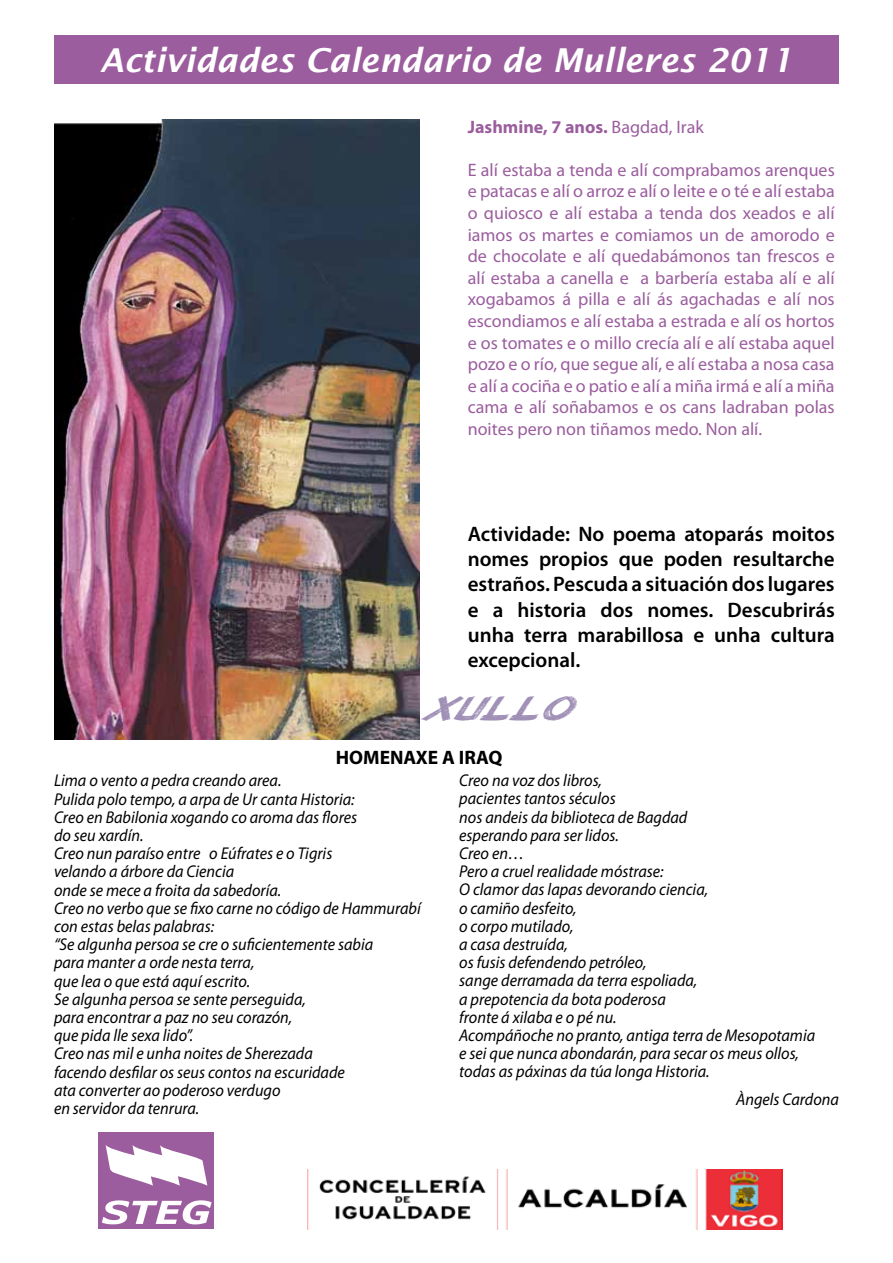
<style>
.page{position:relative;width:893px;height:1263px;background:#fff}
.page>*{position:absolute;margin:0;border:0;box-sizing:border-box;transform-origin:0 0}
.t1{font:italic 600 33px "Lucida Sans";color:#fff}
.t2{font:italic 31.5px "Holmes Titling";color:#a090b6;scale:1.25 1}
.t3{font:600 21px/25.2px "Myriad Pro";color:#000;text-align:justify}
.t4{font:700 19.5px "Myriad Pro";color:#000}
.t5{font:18px/21.6px "Myriad Pro";color:#9b5d9e;text-align:justify}
.t6{font:700 18px "Myriad Pro";color:#9b5d9e}
.t7{font:italic 17.1px/18.1px "Myriad Pro";color:#000;scale:.95 1}
.s1{font-weight:400}
</style>
<div class="page">
<div style="left:54px;top:36px;width:785px;height:48px;background:#9b5d9e"></div>
<div style="left:99px;top:1132px;width:115px;height:97px;background:#9b5d9e"></div>
<svg style="left:102px;top:1200px;width:110px;height:24px"></svg>
<svg style="left:106px;top:1145px;width:101px;height:40px"></svg>
<img style="left:307px;top:1169px;width:475px;height:60px">
<img style="left:54px;top:119px;width:365px;height:621px">
<h1 class="t1" style="left:100px;top:41px;width:695px">Actividades Calendario de Mulleres 2011</h1>
<p class="t6" style="left:468px;top:115px;width:238px">Jashmine, 7 anos. <span class="s1">Bagdad, Irak</span></p>
<p class="t5" style="left:468px;top:159px;width:369px">E alí estaba a tenda e alí comprabamos arenques e patacas e alí o arroz e alí o leite e o té e alí estaba o quiosco e alí estaba a tenda dos xeados e alí iamos os martes e comiamos un de amorodo e de chocolate e alí quedabámonos tan frescos e alí estaba a canella e a barbería estaba alí e alí xogabamos á pilla e alí ás agachadas e alí nos escondiamos e alí estaba a estrada e alí os hortos e os tomates e o millo crecía alí e alí estaba aquel pozo e o río, que segue alí, e alí estaba a nosa casa e alí a cociña e o patio e alí a miña irmá e alí a miña cama e alí soñabamos e os cans ladraban polas noites pero non tiñamos medo. Non alí.</p>
<p class="t3" style="left:468px;top:521px;width:369px">Actividade: No poema atoparás moitos nomes propios que poden resultarche estraños. Pescuda a situación dos lugares e a historia dos nomes. Descubrirás unha terra marabillosa e unha cultura excepcional.</p>
<h2 class="t2" style="left:420px;top:690px;width:144px">XULLO</h2>
<p class="t4" style="left:336px;top:745px;width:168px">HOMENAXE A IRAQ</p>
<p class="t7" style="left:54px;top:771px;width:387px">Lima o vento a pedra creando area.<br>Pulida polo tempo, a arpa de Ur canta Historia:<br>Creo en Babilonia xogando co aroma das flores<br>do seu xardín.<br>Creo nun paraíso entre o Eúfrates e o Tigris<br>velando a árbore da Ciencia<br>onde se mece a froita da sabedoría.<br>Creo no verbo que se fixo carne no código de Hammurabí con estas belas palabras:<br>“Se algunha persoa se cre o suficientemente sabia<br>para manter a orde nesta terra,<br>que lea o que está aquí escrito.<br>Se algunha persoa se sente perseguida,<br>para encontrar a paz no seu corazón,<br>que pida lle sexa lido”.<br>Creo nas mil e unha noites de Sherezada<br>facendo desfilar os seus contos na escuridade<br>ata converter ao poderoso verdugo<br>en servidor da tenrura.</p>
<p class="t7" style="left:459px;top:771px;width:376px">Creo na voz dos libros,<br>pacientes tantos séculos<br>nos andeis da biblioteca de Bagdad<br>esperando para ser lidos.<br>Creo en…<br>Pero a cruel realidade móstrase:<br>O clamor das lapas devorando ciencia,<br>o camiño desfeito,<br>o corpo mutilado,<br>a casa destruída,<br>os fusis defendendo petróleo,<br>sange derramada da terra espoliada,<br>a prepotencia da bota poderosa<br>fronte á xilaba e o pé nu.<br>Acompáñoche no pranto, antiga terra de Mesopotamia e sei que nunca abondarán, para secar os meus ollos, todas as páxinas da túa longa Historia.</p>
<p class="t7" style="left:736px;top:1090px;width:110px">Àngels Cardona</p>
</div>
